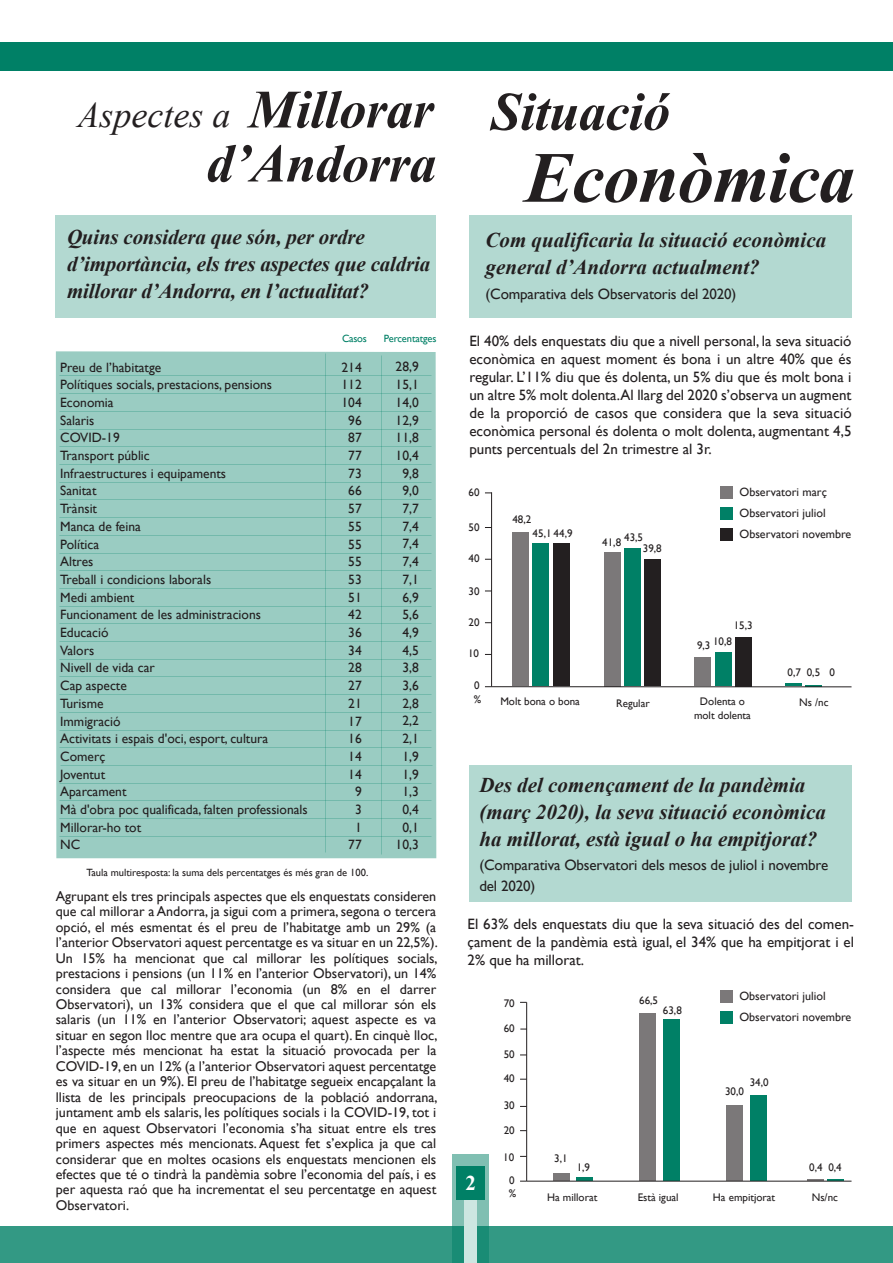
<style>
.page{position:relative;width:893px;height:1263px;background:#fff}
.page>*{position:absolute;margin:0;border:0;box-sizing:border-box;transform-origin:0 0}
.t1{font:italic 700 72px "Times New Roman";letter-spacing:-.01em;color:#231f20}
.t2{font:italic 700 54px "Times New Roman";letter-spacing:-.01em;color:#231f20}
.t3{font:italic 36px "Times New Roman";color:#231f20}
.t4{font:italic 700 21px/27px "Times New Roman";color:#231f20}
.t5{font:700 21px "Times New Roman";color:#fff}
.t6{font:15px/18px "Gill Sans";color:#231f20;text-align:justify}
.t7{font:14.1px/15.5px "Gill Sans";color:#231f20;text-align:justify}
.t8{font:13.5px/17.7px "Gill Sans";color:#231f20}
.t9{font:12px/21px "Gill Sans";color:#231f20}
.t10{font:10.95px/13.2px "Gill Sans";color:#231f20;text-align:center}
.t11{font:10.5px "Gill Sans";color:#231f20}
.t12{font:10.5px "Gill Sans";letter-spacing:-.01em;color:#008066}
.s1{font-weight:700;font-size:54px}
</style>
<div class="page">
<div style="left:56px;top:351px;width:380px;height:507px;background:#9accc2"></div>
<hr style="left:0;top:364px;width:1px;height:89px;background:#008066">
<div style="left:0;top:1226px;width:893px;height:37px;background:#339984"></div>
<div style="left:0;top:42px;width:893px;height:28px;background:#008066"></div>
<div style="left:56px;top:215px;width:380px;height:103px;background:#b3d9d1"></div>
<svg style="left:452px;top:1154px;width:36px;height:108px;background:#55a998"></svg>
<div style="left:464px;top:1199px;width:13px;height:64px;background:#cde6e1"></div>
<div style="left:469px;top:215px;width:382px;height:103px;background:#b3d9d1"></div>
<div style="left:456px;top:1166px;width:28px;height:33px;background:#008066"></div>
<hr style="left:491px;top:492px;width:1px;height:195px;background:#231f20">
<div style="left:533px;top:543px;width:16px;height:143px;background:#008066"></div>
<div style="left:512px;top:532px;width:16px;height:154px;background:#7b7879"></div>
<div style="left:720px;top:507px;width:12px;height:13px;background:#008066"></div>
<div style="left:720px;top:486px;width:12px;height:13px;background:#7b7879"></div>
<div style="left:554px;top:543px;width:16px;height:143px;background:#231f20"></div>
<div style="left:604px;top:552px;width:16px;height:134px;background:#7b7879"></div>
<div style="left:624px;top:548px;width:16px;height:138px;background:#008066"></div>
<div style="left:644px;top:559px;width:17px;height:127px;background:#231f20"></div>
<div style="left:694px;top:657px;width:16px;height:29px;background:#7b7879"></div>
<div style="left:715px;top:652px;width:16px;height:34px;background:#008066"></div>
<div style="left:735px;top:637px;width:17px;height:49px;background:#231f20"></div>
<svg style="left:805px;top:685px;width:17px;height:1px"></svg>
<hr style="left:786px;top:683px;width:16px;height:3px;background:#008066">
<hr style="left:492px;top:686px;width:359px;height:1px;background:#231f20">
<div style="left:720px;top:528px;width:12px;height:13px;background:#231f20"></div>
<div style="left:469px;top:765px;width:382px;height:137px;background:#b3d9d1"></div>
<hr style="left:526px;top:1002px;width:1px;height:179px;background:#231f20">
<hr style="left:577px;top:1177px;width:16px;height:3px;background:#008066">
<div style="left:553px;top:1173px;width:17px;height:7px;background:#7b7879"></div>
<div style="left:720px;top:1011px;width:12px;height:13px;background:#008066"></div>
<div style="left:720px;top:990px;width:12px;height:13px;background:#7b7879"></div>
<div style="left:639px;top:1013px;width:16px;height:167px;background:#7b7879"></div>
<div style="left:664px;top:1019px;width:16px;height:161px;background:#008066"></div>
<div style="left:726px;top:1105px;width:17px;height:75px;background:#7b7879"></div>
<div style="left:750px;top:1095px;width:16px;height:85px;background:#008066"></div>
<svg style="left:807px;top:1179px;width:36px;height:2px"></svg>
<hr style="left:527px;top:1181px;width:324px;height:1px;background:#231f20">
<h3 class="t3" style="left:78px;top:91px;width:358px">Aspectes a <span class="s1">Millorar</span></h3>
<h2 class="t2" style="left:207px;top:126px;width:231px">d’Andorra</h2>
<h3 class="t4" style="left:67px;top:223px;width:365px">Quins considera que són, per ordre d’importància, els tres aspectes que caldria millorar d’Andorra, en l’actualitat?</h3>
<p class="t12" style="left:342px;top:332px;width:26px">Casos</p>
<p class="t12" style="left:384px;top:332px;width:54px">Percentatges</p>
<p class="t8" style="left:60px;top:358px;width:249px">Preu de l’habitatge<br>Polítiques socials, prestacions, pensions<br>Economia<br>Salaris<br>COVID-19<br>Transport públic<br>Infraestructures i equipaments<br>Sanitat<br>Trànsit<br>Manca de feina<br>Política<br>Altres<br>Treball i condicions laborals<br>Medi ambient<br>Funcionament de les administracions<br>Educació<br>Valors<br>Nivell de vida car<br>Cap aspecte<br>Turisme<br>Immigració<br>Activitats i espais d'oci, esport, cultura<br>Comerç<br>Joventut<br>Aparcament<br>Mà d'obra poc qualificada, falten professionals<br>Millorar-ho tot<br>NC</p>
<p class="t8" style="left:396px;top:358px;width:25px;text-align:center">28,9<br>15,1<br>14,0<br>12,9<br>11,8<br>10,4<br>9,8<br>9,0<br>7,7<br>7,4<br>7,4<br>7,4<br>7,1<br>6,9<br>5,6<br>4,9<br>4,5<br>3,8<br>3,6<br>2,8<br>2,2<br>2,1<br>1,9<br>1,9<br>1,3<br>0,4<br>0,1<br>10,3</p>
<p class="t11" style="left:86px;top:866px;width:283px">Taula multiresposta: la suma dels percentatges és més gran de 100.</p>
<p class="t8" style="left:342px;top:358px;width:22px;text-align:right">214<br>112<br>104<br>96<br>87<br>77<br>73<br>66<br>57<br>55<br>55<br>55<br>53<br>51<br>42<br>36<br>34<br>28<br>27<br>21<br>17<br>16<br>14<br>14<br>9<br>3<br>1<br>77</p>
<p class="t7" style="left:56px;top:888px;width:383px">Agrupant els tres principals aspectes que els enquestats consideren que cal millorar a Andorra, ja sigui com a primera, segona o tercera opció, el més esmentat és el preu de l’habitatge amb un 29% (a l’anterior Observatori aquest percentatge es va situar en un 22,5%).<br>Un 15% ha mencionat que cal millorar les polítiques socials, prestacions i pensions (un 11% en l’anterior Observatori), un 14% considera que cal millorar l’economia (un 8% en el darrer Observatori), un 13% considera que el que cal millorar són els salaris (un 11% en l’anterior Observatori; aquest aspecte es va situar en segon lloc mentre que ara ocupa el quart). En cinquè lloc, l’aspecte més mencionat ha estat la situació provocada per la COVID-19, en un 12% (a l’anterior Observatori aquest percentatge es va situar en un 9%). El preu de l’habitatge segueix encapçalant la llista de les principals preocupacions de la població andorrana, juntament amb els salaris, les polítiques socials i la COVID-19, tot i que en aquest Observatori l’economia s’ha situat entre els tres primers aspectes més mencionats. Aquest fet s’explica ja que cal considerar que en moltes ocasions els enquestats mencionen els efectes que té o tindrà la pandèmia sobre l’economia del país, i es per aquesta raó que ha incrementat el seu percentatge en aquest Observatori.</p>
<h2 class="t2" style="left:491px;top:74px;width:181px">Situació</h2>
<h1 class="t1" style="left:525px;top:127px;width:332px">Econòmica</h1>
<h3 class="t4" style="left:485px;top:226px;width:342px">Com qualificaria la situació econòmica general d’Andorra actualment?</h3>
<p class="t6" style="left:485px;top:285px;width:252px">(Comparativa dels Observatoris del 2020)</p>
<p class="t6" style="left:469px;top:332px;width:384px">El 40% dels enquestats diu que a nivell personal, la seva situació econòmica en aquest moment és bona i un altre 40% que és regular. L’11% diu que és dolenta, un 5% diu que és molt bona i un altre 5% molt dolenta.Al llarg del 2020 s’observa un augment de la proporció de casos que considera que la seva situació econòmica personal és dolenta o molt dolenta, augmentant 4,5 punts percentuals del 2n trimestre al 3r.</p>
<p class="t10" style="left:469px;top:485px;width:13px">60</p>
<p class="t10" style="left:469px;top:520px;width:13px">50</p>
<p class="t10" style="left:469px;top:552px;width:13px">40</p>
<p class="t10" style="left:469px;top:584px;width:13px">30</p>
<p class="t10" style="left:469px;top:616px;width:13px">20</p>
<p class="t10" style="left:468px;top:647px;width:13px">10</p>
<p class="t10" style="left:474px;top:679px;width:7px">0</p>
<p class="t10" style="left:474px;top:692px;width:9px">%</p>
<p class="t10" style="left:512px;top:512px;width:20px">48,2</p>
<p class="t10" style="left:533px;top:526px;width:41px">45,1 44,9</p>
<p class="t10" style="left:500px;top:695px;width:81px">Molt bona o bona</p>
<p class="t10" style="left:624px;top:530px;width:20px">43,5</p>
<p class="t10" style="left:602px;top:536px;width:20px">41,8</p>
<p class="t10" style="left:643px;top:541px;width:20px">39,8</p>
<p class="t10" style="left:616px;top:696px;width:35px">Regular</p>
<p class="t9" style="left:739px;top:482px;width:113px">Observatori març<br>Observatori juliol<br>Observatori novembre</p>
<p class="t10" style="left:734px;top:618px;width:20px">15,3</p>
<p class="t10" style="left:697px;top:634px;width:37px">9,3 10,8</p>
<p class="t10" style="left:694px;top:695px;width:58px">Dolenta o molt dolenta</p>
<p class="t10" style="left:807px;top:666px;width:15px">0,5</p>
<p class="t10" style="left:799px;top:695px;width:31px">Ns /nc</p>
<p class="t10" style="left:788px;top:666px;width:15px">0,7</p>
<p class="t10" style="left:830px;top:666px;width:7px">0</p>
<h3 class="t4" style="left:479px;top:770px;width:348px">Des del començament de la pandèmia (març 2020), la seva situació econòmica ha millorat, està igual o ha empitjorat?</h3>
<p class="t6" style="left:479px;top:854px;width:350px;line-height:21px">(Comparativa Observatori dels mesos de juliol i novembre del 2020)</p>
<p class="t6" style="left:467px;top:915px;width:388px">El 63% dels enquestats diu que la seva situació des del comen&shy;çament de la pandèmia està igual, el 34% que ha empitjorat i el 2% que ha millorat.</p>
<h3 class="t5" style="left:466px;top:1169px;width:12px">2</h3>
<p class="t10" style="left:504px;top:996px;width:13px">70</p>
<p class="t10" style="left:504px;top:1021px;width:13px">60</p>
<p class="t10" style="left:504px;top:1048px;width:13px">50</p>
<p class="t10" style="left:504px;top:1072px;width:13px">40</p>
<p class="t10" style="left:504px;top:1098px;width:13px">30</p>
<p class="t10" style="left:504px;top:1124px;width:13px">20</p>
<p class="t10" style="left:503px;top:1150px;width:13px">10</p>
<p class="t10" style="left:509px;top:1173px;width:7px">0</p>
<p class="t10" style="left:509px;top:1187px;width:9px">%</p>
<p class="t10" style="left:554px;top:1152px;width:15px">3,1</p>
<p class="t10" style="left:547px;top:1190px;width:52px">Ha millorat</p>
<p class="t10" style="left:577px;top:1160px;width:15px">1,9</p>
<p class="t10" style="left:639px;top:993px;width:20px">66,5</p>
<p class="t10" style="left:663px;top:1004px;width:20px">63,8</p>
<p class="t10" style="left:638px;top:1190px;width:42px">Està igual</p>
<p class="t9" style="left:739px;top:986px;width:113px">Observatori juliol<br>Observatori novembre</p>
<p class="t10" style="left:750px;top:1075px;width:20px">34,0</p>
<p class="t10" style="left:725px;top:1085px;width:20px">30,0</p>
<p class="t10" style="left:713px;top:1190px;width:64px">Ha empitjorat</p>
<p class="t10" style="left:809px;top:1160px;width:15px">0,4</p>
<p class="t10" style="left:812px;top:1190px;width:28px">Ns/nc</p>
<p class="t10" style="left:828px;top:1160px;width:15px">0,4</p>
</div>
